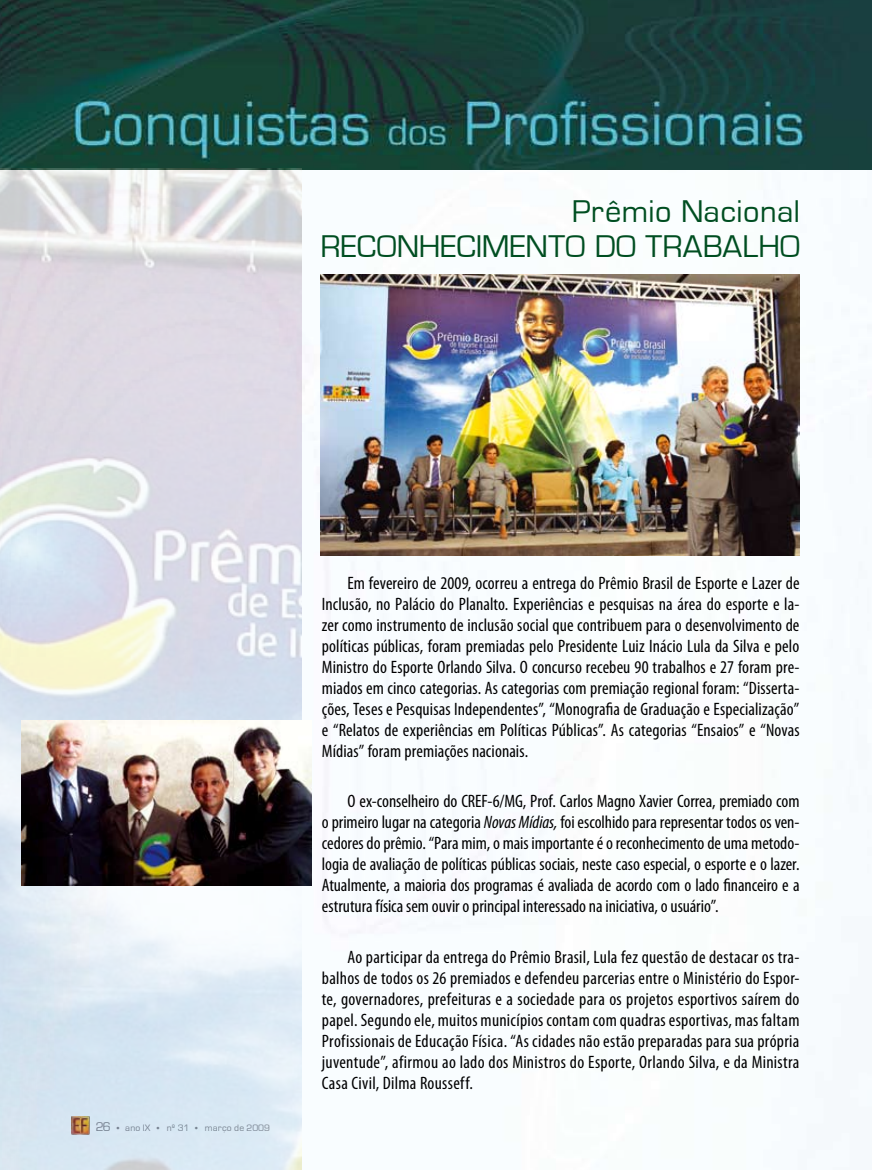
<style>
.page{position:relative;width:872px;height:1170px;background:#fff}
.page>*{position:absolute;margin:0;border:0;box-sizing:border-box;transform-origin:0 0}
.t1{font:32.4px "Eurostile";letter-spacing:.01em;color:#004e21}
.t2{font:condensed 18px/21px "Myriad Pro";letter-spacing:.005em;color:#000;text-align:justify}
.t3{font:9.6px "Eurostile";letter-spacing:.015em;color:#817f84}
.s1{font-size:13.05px}
.s2{font-size:9px}
.s3{font-style:italic}
</style>
<div class="page">
<img style="left:0;top:0;width:872px;height:169px">
<img style="left:0;top:169px;width:302px;height:1000px">
<img style="left:320px;top:274px;width:479px;height:281px">
<img style="left:21px;top:720px;width:290px;height:165px">
<h1 class="t1" style="left:571px;top:194px;width:230px">Prêmio Nacional</h1>
<h1 class="t1" style="left:320px;top:228px;width:40px">Reconhecimento</h1>
<h1 class="t1" style="left:595px;top:228px;width:71px">do trabalho</h1>
<p class="t3" style="left:96px;top:1121px;width:176px"><span class="s1">26</span> <span class="s2">•</span> ano IX <span class="s2">•</span> nº 31 <span class="s2">•</span> março de 2009</p>
<p class="t2" style="left:322px;top:572px;width:479px;text-indent:26px">Em fevereiro de 2009, ocorreu a entrega do Prêmio Brasil de Esporte e Lazer de Inclusão, no Palácio do Planalto. Experiências e pesquisas na área do esporte e la&shy;zer como instrumento de inclusão social que contribuem para o desenvolvimento de políticas públicas, foram premiadas pelo Presidente Luiz Inácio Lula da Silva e pelo Ministro do Esporte Orlando Silva. O concurso recebeu 90 trabalhos e 27 foram pre&shy;miados em cinco categorias. As categorias com premiação regional foram: “Disserta&shy;ções, Teses e Pesquisas Independentes”, “Monografia de Graduação e Especialização” e “Relatos de experiências em Políticas Públicas”. As categorias “Ensaios” e “Novas Mídias” foram premiações nacionais.</p>
<p class="t2" style="left:322px;top:790px;width:479px;text-indent:26px">O ex-conselheiro do CREF-6/MG, Prof. Carlos Magno Xavier Correa, premiado com o primeiro lugar na categoria <span class="s3">Novas Mídias,</span> foi escolhido para representar todos os ven&shy;cedores do prêmio. “Para mim, o mais importante é o reconhecimento de uma metodo&shy;logia de avaliação de políticas públicas sociais, neste caso especial, o esporte e o lazer.<br>Atualmente, a maioria dos programas é avaliada de acordo com o lado financeiro e a estrutura física sem ouvir o principal interessado na iniciativa, o usuário”.</p>
<p class="t2" style="left:322px;top:946px;width:479px;text-indent:26px">Ao participar da entrega do Prêmio Brasil, Lula fez questão de destacar os tra&shy;balhos de todos os 26 premiados e defendeu parcerias entre o Ministério do Espor&shy;te, governadores, prefeituras e a sociedade para os projetos esportivos saírem do papel. Segundo ele, muitos municípios contam com quadras esportivas, mas faltam Profissionais de Educação Física. “As cidades não estão preparadas para sua própria juventude”, afirmou ao lado dos Ministros do Esporte, Orlando Silva, e da Ministra Casa Civil, Dilma Rousseff.</p>
</div>
